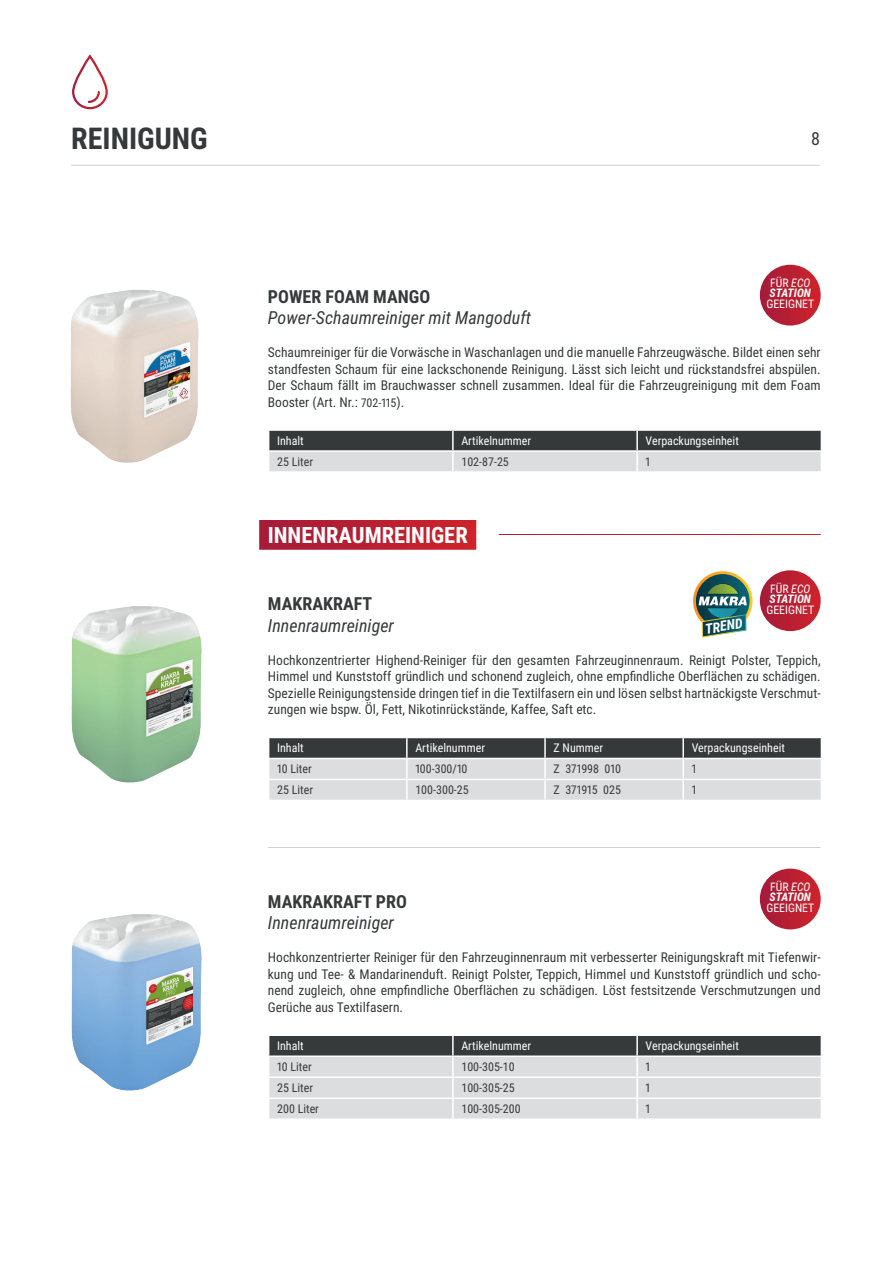
<style>
.page{position:relative;width:893px;height:1263px;background:#fff}
.page>*{position:absolute;margin:0;border:0;box-sizing:border-box;transform-origin:0 0}
.t1{font:700 30px "Roboto Condensed";color:#35393a}
.t2{font:700 22.5px "Roboto Condensed";color:#fff}
.t3{font:italic 18px "Roboto Condensed";color:#363a3a}
.t4{font:700 18px "Roboto Condensed";color:#363a3a}
.t5{font:18px "Roboto Condensed";color:#35393a}
.t6{font:italic 700 13.95px "Roboto Condensed";color:#fff}
.t7{font:13.5px/16.5px "Roboto Condensed";color:#363a3a;text-align:justify}
.t8{font:12px "Roboto Condensed";color:#363a3a}
.t9{font:12px "Roboto Condensed";color:#fff}
.t10{font:italic 700 11.85px/10.5px "Roboto Condensed";color:#fff}
.t11{font:11.85px "Roboto Condensed";color:#fff}
.s1{font-weight:400;font-style:normal}
.s2{font-weight:400}
.s3{font-size:12px;color:#34393a}
</style>
<div class="page">
<svg style="left:268px;top:737px;width:554px;height:63px;background:#aaacad"></svg>
<hr style="left:268px;top:779px;width:139px;height:1px;background:#fff">
<hr style="left:407px;top:779px;width:138px;height:1px;background:#fff">
<hr style="left:545px;top:779px;width:138px;height:1px;background:#fff">
<hr style="left:683px;top:779px;width:139px;height:1px;background:#fff">
<svg style="left:268px;top:1035px;width:554px;height:83px;background:#b4b6b7"></svg>
<hr style="left:268px;top:1076px;width:185px;height:2px;background:#fff">
<hr style="left:453px;top:1076px;width:184px;height:2px;background:#fff">
<hr style="left:637px;top:1076px;width:185px;height:2px;background:#fff">
<hr style="left:268px;top:1097px;width:185px;height:2px;background:#fff">
<hr style="left:453px;top:1097px;width:184px;height:2px;background:#fff">
<hr style="left:637px;top:1097px;width:185px;height:2px;background:#fff">
<img style="left:71px;top:914px;width:131px;height:177px">
<hr style="left:268px;top:847px;width:553px;height:1px;background:#d1d1d0">
<svg style="left:259px;top:520px;width:251px;height:30px;background:#c33e4e"></svg>
<img style="left:693px;top:571px;width:60px;height:67px">
<svg style="left:268px;top:430px;width:554px;height:41px;background:#8f9293"></svg>
<img style="left:70px;top:290px;width:129px;height:173px">
<img style="left:71px;top:606px;width:131px;height:177px">
<hr style="left:71px;top:165px;width:749px;height:1px;background:#d1d1d0">
<div style="left:72px;top:55px;width:36px;height:54px;border:2px solid #fff;border-radius:16px"></div>
<svg style="left:87px;top:91px;width:14px;height:13px"></svg>
<svg style="left:760px;top:265px;width:61px;height:61px;background:#ba2335"></svg>
<svg style="left:760px;top:570px;width:61px;height:61px;background:#ba2235"></svg>
<div style="left:760px;top:869px;width:61px;height:60px;background:linear-gradient(to right,#a41a39,#d0282f);border-radius:30px"></div>
<h1 class="t1" style="left:71px;top:118px;width:138px">REINIGUNG</h1>
<h3 class="t5" style="left:811px;top:126px;width:10px">8</h3>
<p class="t10" style="left:769px;top:277px;width:43px"><span class="s1">FÜR</span> <span class="s2">ECO<br></span>STATION</p>
<p class="t11" style="left:766px;top:295px;width:50px">GEEIGNET</p>
<h3 class="t4" style="left:268px;top:284px;width:164px">POWER FOAM MANGO</h3>
<h3 class="t3" style="left:268px;top:305px;width:265px">Power-Schaumreiniger mit Mangoduft</h3>
<p class="t7" style="left:268px;top:344px;width:554px">Schaumreiniger für die Vorwäsche in Waschanlagen und die manuelle Fahrzeugwäsche. Bildet einen sehr standfesten Schaum für eine lackschonende Reinigung. Lässt sich leicht und rückstandsfrei abspülen.<br>Der Schaum fällt im Brauchwasser schnell zusammen. Ideal für die Fahrzeugreinigung mit dem Foam Booster (Art. Nr.: <span class="s3">702-115</span>).</p>
<p class="t9" style="left:277px;top:432px;width:28px">Inhalt</p>
<p class="t9" style="left:461px;top:432px;width:71px">Artikelnummer</p>
<p class="t9" style="left:646px;top:432px;width:95px">Verpackungseinheit</p>
<p class="t8" style="left:277px;top:453px;width:37px">25 Liter</p>
<p class="t8" style="left:461px;top:453px;width:49px">102-87-25</p>
<p class="t8" style="left:646px;top:453px;width:6px">1</p>
<h2 class="t2" style="left:268px;top:519px;width:202px">INNENRAUMREINIGER</h2>
<p class="t10" style="left:769px;top:583px;width:43px"><span class="s1">FÜR</span> <span class="s2">ECO<br></span>STATION</p>
<p class="t11" style="left:766px;top:601px;width:50px">GEEIGNET</p>
<h3 class="t4" style="left:268px;top:591px;width:106px">MAKRAKRAFT</h3>
<h3 class="t3" style="left:268px;top:613px;width:128px">Innenraumreiniger</h3>
<p class="t7" style="left:268px;top:651px;width:554px">Hochkonzentrierter Highend-Reiniger für den gesamten Fahrzeuginnenraum. Reinigt Polster, Teppich, Himmel und Kunststoff gründlich und schonend zugleich, ohne empfindliche Oberflächen zu schädigen.<br>Spezielle Reinigungstenside dringen tief in die Textilfasern ein und lösen selbst hartnäckigste Verschmut&shy;zungen wie bspw. Öl, Fett, Nikotinrückstände, Kaffee, Saft etc.</p>
<p class="t9" style="left:277px;top:740px;width:28px">Inhalt</p>
<p class="t9" style="left:415px;top:740px;width:71px">Artikelnummer</p>
<p class="t9" style="left:554px;top:740px;width:51px">Z Nummer</p>
<p class="t9" style="left:692px;top:740px;width:95px">Verpackungseinheit</p>
<p class="t8" style="left:277px;top:761px;width:36px">10 Liter</p>
<p class="t8" style="left:415px;top:761px;width:54px">100-300/10</p>
<p class="t8" style="left:554px;top:761px;width:69px">Z 371998 010</p>
<p class="t8" style="left:692px;top:761px;width:6px">1</p>
<p class="t8" style="left:277px;top:782px;width:37px">25 Liter</p>
<p class="t8" style="left:415px;top:782px;width:55px">100-300-25</p>
<p class="t8" style="left:554px;top:782px;width:69px">Z 371915 025</p>
<p class="t8" style="left:692px;top:782px;width:6px">1</p>
<p class="t6" style="left:704px;top:619px;width:39px;rotate:-9deg">TREND</p>
<p class="t10" style="left:769px;top:881px;width:43px"><span class="s1">FÜR</span> <span class="s2">ECO<br></span>STATION</p>
<p class="t11" style="left:766px;top:899px;width:50px">GEEIGNET</p>
<h3 class="t4" style="left:268px;top:889px;width:141px">MAKRAKRAFT PRO</h3>
<h3 class="t3" style="left:268px;top:910px;width:128px">Innenraumreiniger</h3>
<p class="t7" style="left:268px;top:949px;width:554px">Hochkonzentrierter Reiniger für den Fahrzeuginnenraum mit verbesserter Reinigungskraft mit Tiefenwir&shy;kung und Tee- &amp; Mandarinenduft. Reinigt Polster, Teppich, Himmel und Kunststoff gründlich und scho&shy;nend zugleich, ohne empfindliche Oberflächen zu schädigen. Löst festsitzende Verschmutzungen und Gerüche aus Textilfasern.</p>
<p class="t9" style="left:277px;top:1037px;width:28px">Inhalt</p>
<p class="t9" style="left:461px;top:1037px;width:71px">Artikelnummer</p>
<p class="t9" style="left:646px;top:1037px;width:95px">Verpackungseinheit</p>
<p class="t8" style="left:277px;top:1058px;width:36px">10 Liter</p>
<p class="t8" style="left:461px;top:1058px;width:55px">100-305-10</p>
<p class="t8" style="left:646px;top:1058px;width:6px">1</p>
<p class="t8" style="left:277px;top:1079px;width:37px">25 Liter</p>
<p class="t8" style="left:461px;top:1079px;width:55px">100-305-25</p>
<p class="t8" style="left:646px;top:1079px;width:6px">1</p>
<p class="t8" style="left:277px;top:1100px;width:43px">200 Liter</p>
<p class="t8" style="left:461px;top:1100px;width:61px">100-305-200</p>
<p class="t8" style="left:646px;top:1100px;width:6px">1</p>
</div>
